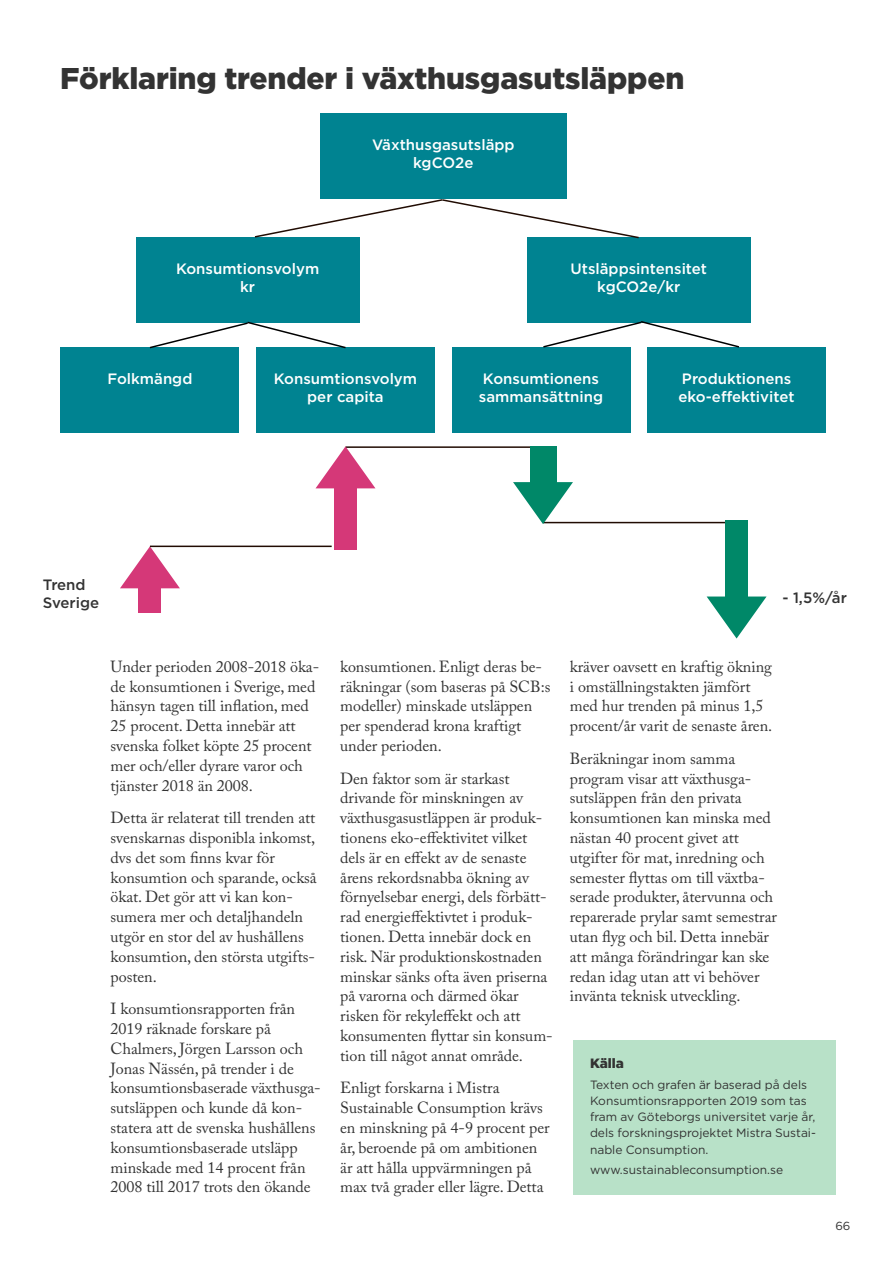
<style>
.page{position:relative;width:893px;height:1263px;background:#fff}
.page>*{position:absolute;margin:0;border:0;box-sizing:border-box;transform-origin:0 0}
.Rubrik_3{font:900 30px "Gotham";letter-spacing:-.005em;color:#333}
.Brödtext{font:16.05px/19.8px "Adobe Caslon Pro";letter-spacing:-.005em;color:#333}
.t1{font:500 15px "Gotham";color:#fff}
.t2{font:500 15px "Gotham";color:#333}
.Gotham_Black{font:900 13.5px "Gotham";color:#333}
.Gotham_Book{font:12px/16.2px "Gotham";color:#333}
.t3{font:11.7px "Gotham";color:#333}
</style>
<div class="page">
<hr style="left:543px;top:522px;width:195px;height:1px;background:#210c03">
<hr style="left:345px;top:446px;width:195px;height:2px;background:#210c03">
<div style="left:527px;top:238px;width:223px;height:85px;background:#008391"></div>
<div style="left:320px;top:114px;width:247px;height:85px;background:#008391"></div>
<div style="left:136px;top:238px;width:223px;height:85px;background:#008391"></div>
<div style="left:61px;top:348px;width:178px;height:85px;background:#008391"></div>
<div style="left:256px;top:348px;width:179px;height:85px;background:#008391"></div>
<div style="left:452px;top:348px;width:178px;height:85px;background:#008391"></div>
<div style="left:647px;top:348px;width:179px;height:85px;background:#008391"></div>
<svg style="left:316px;top:446px;width:59px;height:42px"></svg>
<div style="left:334px;top:473px;width:23px;height:76px;background:#d53878"></div>
<svg style="left:120px;top:546px;width:60px;height:42px"></svg>
<div style="left:138px;top:570px;width:23px;height:42px;background:#d53878"></div>
<svg style="left:707px;top:596px;width:60px;height:42px"></svg>
<div style="left:725px;top:521px;width:23px;height:76px;background:#008868"></div>
<hr style="left:150px;top:546px;width:182px;height:1px;background:#210c03">
<svg style="left:253px;top:199px;width:387px;height:40px"></svg>
<svg style="left:513px;top:482px;width:60px;height:42px"></svg>
<div style="left:531px;top:447px;width:26px;height:49px;background:#008868"></div>
<svg style="left:148px;top:321px;width:199px;height:28px"></svg>
<svg style="left:542px;top:321px;width:199px;height:28px"></svg>
<div style="left:573px;top:1040px;width:263px;height:155px;background:#b8e1c8"></div>
<h3 class="Rubrik_3" style="left:60px;top:58px;width:626px">Förklaring trender i växthusgasutsläppen</h3>
<p class="t1" style="left:176px;top:258px;width:145px">Konsumtionsvolym</p>
<p class="t1" style="left:240px;top:276px;width:16px">kr</p>
<p class="t1" style="left:372px;top:135px;width:144px">Växthusgasutsläpp</p>
<p class="t1" style="left:413px;top:153px;width:62px">kgCO2e</p>
<p class="t1" style="left:570px;top:258px;width:138px">Utsläppsintensitet</p>
<p class="t1" style="left:597px;top:276px;width:84px">kgCO2e/kr</p>
<p class="t1" style="left:107px;top:368px;width:86px">Folkmängd</p>
<p class="t1" style="left:274px;top:368px;width:145px">Konsumtionsvolym</p>
<p class="t1" style="left:307px;top:386px;width:78px">per capita</p>
<p class="t1" style="left:483px;top:368px;width:118px">Konsumtionens</p>
<p class="t1" style="left:479px;top:386px;width:126px">sammansättning</p>
<p class="t1" style="left:682px;top:368px;width:111px">Produktionens</p>
<p class="t1" style="left:679px;top:386px;width:118px">eko-effektivitet</p>
<p class="t2" style="left:43px;top:575px;width:44px">Trend</p>
<p class="t2" style="left:43px;top:593px;width:58px">Sverige</p>
<p class="Brödtext" style="left:111px;top:656px;width:210px">Under perioden 2008-2018 öka&shy;de konsumtionen i Sverige, med hänsyn tagen till inflation, med<br>25 procent. Detta innebär att svenska folket köpte 25 procent mer och/eller dyrare varor och tjänster 2018 än 2008.</p>
<p class="Brödtext" style="left:111px;top:808px;width:208px">Detta är relaterat till trenden att svenskarnas disponibla inkomst, dvs det som finns kvar för konsumtion och sparande, också ökat. Det gör att vi kan kon&shy;sumera mer och detaljhandeln utgör en stor del av hushållens konsumtion, den största utgifts&shy;posten.</p>
<p class="Brödtext" style="left:111px;top:999px;width:212px">I konsumtionsrapporten från<br>2019 räknade forskare på<br>Chalmers, Jörgen Larsson och<br>Jonas Nässén, på trender i de konsumtionsbaserade växthusga&shy;sutsläppen och kunde då kon&shy;statera att de svenska hushållens konsumtionsbaserade utsläpp minskade med 14 procent från<br>2008 till 2017 trots den ökande</p>
<p class="t2" style="left:782px;top:588px;width:66px">- 1,5%/år</p>
<p class="Brödtext" style="left:340px;top:656px;width:212px">konsumtionen. Enligt deras be&shy;räkningar (som baseras på SCB:s modeller) minskade utsläppen per spenderad krona kraftigt under perioden.</p>
<p class="Brödtext" style="left:340px;top:768px;width:214px">Den faktor som är starkast drivande för minskningen av växthusgasustläppen är produk&shy;tionens eko-effektivitet vilket dels är en effekt av de senaste årens rekordsnabba ökning av förnyelsebar energi, dels förbätt&shy;rad energieffektivtet i produk&shy;tionen. Detta innebär dock en risk. När produktionskostnaden minskar sänks ofta även priserna på varorna och därmed ökar risken för rekyleffekt och att konsumenten flyttar sin konsum&shy;tion till något annat område.</p>
<p class="Brödtext" style="left:340px;top:1078px;width:211px">Enligt forskarna i Mistra<br>Sustainable Consumption krävs en minskning på 4-9 procent per år, beroende på om ambitionen är att hålla uppvärmningen på max två grader eller lägre. Detta</p>
<p class="Brödtext" style="left:570px;top:656px;width:204px">kräver oavsett en kraftig ökning i omställningstakten jämfört med hur trenden på minus 1,5 procent/år varit de senaste åren.</p>
<p class="Brödtext" style="left:570px;top:748px;width:209px">Beräkningar inom samma program visar att växthusga&shy;sutsläppen från den privata konsumtionen kan minska med nästan 40 procent givet att utgifter för mat, inredning och semester flyttas om till växtba&shy;serade produkter, återvunna och reparerade prylar samt semestrar utan flyg och bil. Detta innebär att många förändringar kan ske redan idag utan att vi behöver invänta teknisk utveckling.</p>
<p class="Gotham_Black" style="left:590px;top:1054px;width:36px">Källa</p>
<p class="Gotham_Book" style="left:590px;top:1076px;width:227px">Texten och grafen är baserad på dels Konsumtionsrapporten 2019 som tas fram av Göteborgs universitet varje år, dels forskningsprojektet Mistra Sustai&shy;nable Consumption.</p>
<p class="Gotham_Book" style="left:590px;top:1161px;width:195px">www.sustainableconsumption.se</p>
<p class="t3" style="left:835px;top:1218px;width:17px">66</p>
</div>
